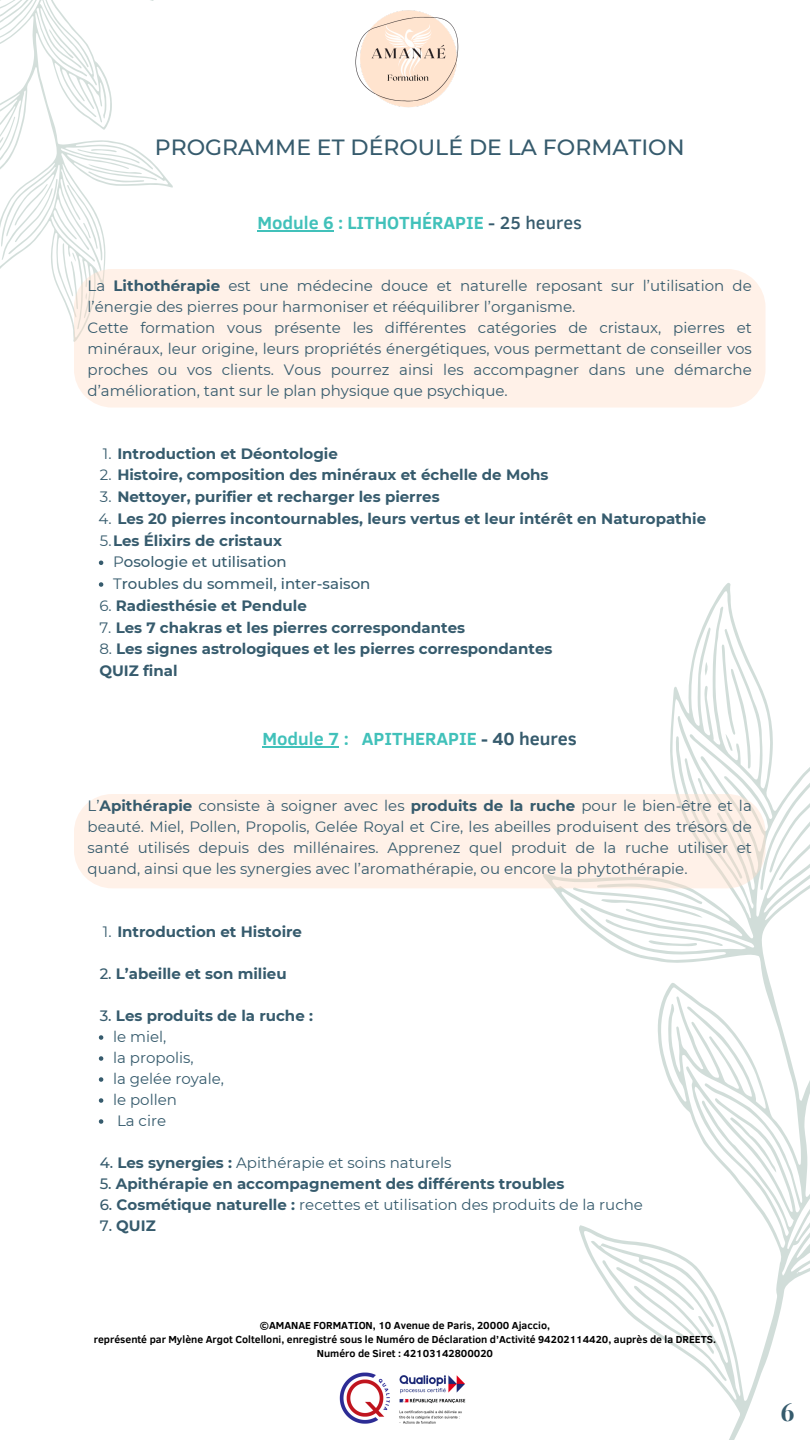
<style>
.page{position:relative;width:810px;height:1440px;background:#fff}
.page>*{position:absolute;margin:0;border:0;box-sizing:border-box;transform-origin:0 0}
.t1{font:700 25px "Playfair Display";color:#365b6d}
.t2{font:500 22px "Montserrat";color:#365b6d}
.t3{font:700 18px "Clear Sans";color:#41c1ba}
.t4{font:15px/21px "Montserrat";color:#365b6d;text-align:justify}
.t5{font:700 15px "Montserrat";color:#365b6d}
.t6{font:500 15px "Montserrat";color:#365b6d}
.t7{font:700 10.5px "Clear Sans";color:#000}
.s1{font-weight:500;color:#365b6d}
.s2{font-weight:700}
.s3{font-weight:400}
.s4{color:#365b6d}
.s5{font-weight:500}
</style>
<div class="page">
<svg style="left:0;top:0;width:173px;height:342px"></svg>
<svg style="left:0;top:0;width:17px;height:22px"></svg>
<svg style="left:49px;top:29px;width:25px;height:29px"></svg>
<svg style="left:0;top:116px;width:144px;height:193px"></svg>
<img style="left:355px;top:10px;width:104px;height:98px">
<svg style="left:552px;top:583px;width:258px;height:857px"></svg>
<svg style="left:760px;top:748px;width:50px;height:142px"></svg>
<svg style="left:591px;top:1240px;width:135px;height:141px"></svg>
<svg style="left:730px;top:1117px;width:46px;height:56px"></svg>
<svg style="left:597px;top:645px;width:154px;height:302px"></svg>
<img style="left:339px;top:1372px;width:127px;height:52px">
<div style="left:74px;top:269px;width:692px;height:139px;background:#fff1e8"></div>
<div style="left:74px;top:794px;width:692px;height:94px;background:#fff1e8"></div>
<hr style="left:257px;top:231px;width:77px;height:1px;background:#41c1ba">
<svg style="left:99px;top:561px;width:4px;height:4px"></svg>
<svg style="left:99px;top:582px;width:4px;height:5px"></svg>
<hr style="left:262px;top:747px;width:77px;height:1px;background:#41c1ba">
<svg style="left:99px;top:1035px;width:4px;height:5px"></svg>
<svg style="left:99px;top:1056px;width:4px;height:5px"></svg>
<svg style="left:99px;top:1077px;width:4px;height:5px"></svg>
<svg style="left:99px;top:1098px;width:4px;height:5px"></svg>
<svg style="left:99px;top:1119px;width:4px;height:5px"></svg>
<p class="t2" style="left:155px;top:133px;width:531px">PROGRAMME ET DÉROULÉ DE LA FORMATION</p>
<p class="t3" style="left:257px;top:210px;width:326px">Module 6 : LITHOTHÉRAPIE <span class="s1">- 25 heures</span></p>
<p class="t4" style="left:88px;top:275px;width:666px">La <span class="s2">Lithothérapie</span> est une médecine douce et naturelle reposant sur l’utilisation de l’énergie des pierres pour harmoniser et rééquilibrer l’organisme.</p>
<p class="t4" style="left:88px;top:317px;width:666px">Cette formation vous présente les différentes catégories de cristaux, pierres et minéraux, leur origine, leurs propriétés énergétiques, vous permettant de conseiller vos proches ou vos clients. Vous pourrez ainsi les accompagner dans une démarche d’amélioration, tant sur le plan physique que psychique.</p>
<p class="t5" style="left:103px;top:444px;width:236px"><span class="s3">1.</span> Introduction et Déontologie</p>
<p class="t5" style="left:100px;top:466px;width:450px"><span class="s3">2.</span> Histoire, composition des minéraux et échelle de Mohs</p>
<p class="t5" style="left:100px;top:488px;width:341px"><span class="s3">3.</span> Nettoyer, purifier et recharger les pierres</p>
<p class="t5" style="left:98px;top:509px;width:609px"><span class="s3">4.</span> Les 20 pierres incontournables, leurs vertus et leur intérêt en Naturopathie</p>
<p class="t5" style="left:100px;top:531px;width:184px"><span class="s3">5.</span>Les Élixirs de cristaux</p>
<p class="t6" style="left:113px;top:553px;width:175px"><span class="s3">P</span>osologie et utilisation</p>
<p class="t6" style="left:113px;top:575px;width:259px"><span class="s3">T</span>roubles du sommeil, inter-saison</p>
<p class="t5" style="left:99px;top:596px;width:209px"><span class="s3">6.</span> Radiesthésie et Pendule</p>
<p class="t5" style="left:99px;top:618px;width:367px"><span class="s3">7.</span> Les 7 chakras et les pierres correspondantes</p>
<p class="t5" style="left:99px;top:640px;width:455px"><span class="s3">8.</span> Les signes astrologiques et les pierres correspondantes</p>
<p class="t5" style="left:99px;top:662px;width:80px">QUIZ final</p>
<p class="t3" style="left:262px;top:726px;width:316px">Module 7 : APITHERAPIE <span class="s4">- 40 heures</span></p>
<p class="t4" style="left:88px;top:795px;width:666px">L’<span class="s2">Apithérapie</span> consiste à soigner avec les <span class="s2">produits de la ruche</span> pour le bien-être et la beauté. Miel, Pollen, Propolis, Gelée Royal et Cire, les abeilles produisent des trésors de santé utilisés depuis des millénaires. Apprenez quel produit de la ruche utiliser et quand, ainsi que les synergies avec l’aromathérapie, ou encore la phytothérapie.</p>
<p class="t5" style="left:103px;top:923px;width:201px"><span class="s3">1.</span> Introduction et Histoire</p>
<p class="t5" style="left:100px;top:965px;width:189px"><span class="s5">2.</span> L’abeille et son milieu</p>
<p class="t5" style="left:100px;top:1007px;width:215px"><span class="s5">3.</span> Les produits de la ruche :</p>
<p class="t4" style="left:113px;top:1026px;width:55px">le miel,</p>
<p class="t4" style="left:113px;top:1047px;width:82px">la propolis,</p>
<p class="t4" style="left:113px;top:1068px;width:112px">la gelée royale,</p>
<p class="t4" style="left:113px;top:1089px;width:65px">le pollen</p>
<p class="t4" style="left:117px;top:1110px;width:51px">La cire</p>
<p class="t4" style="left:100px;top:1152px;width:353px"><span class="s5">4.</span> <span class="s2">Les synergies :</span> Apithérapie et soins naturels</p>
<p class="t5" style="left:100px;top:1175px;width:466px"><span class="s5">5.</span> Apithérapie en accompagnement des différents troubles</p>
<p class="t4" style="left:100px;top:1194px;width:545px"><span class="s5">6.</span> <span class="s2">Cosmétique naturelle :</span> recettes et utilisation des produits de la ruche</p>
<p class="t5" style="left:100px;top:1217px;width:58px"><span class="s5">7.</span> QUIZ</p>
<p class="t7" style="left:260px;top:1317px;width:292px">©AMANAE FORMATION, 10 Avenue de Paris, 20000 Ajaccio,</p>
<p class="t7" style="left:94px;top:1331px;width:624px">représenté par Mylène Argot Coltelloni, enregistré sous le Numéro de Déclaration d’Activité 94202114420, auprès de la DREETS.</p>
<p class="t7" style="left:317px;top:1346px;width:178px">Numéro de Siret : 42103142800020</p>
<p class="t1" style="left:780px;top:1394px;width:16px">6</p>
</div>
